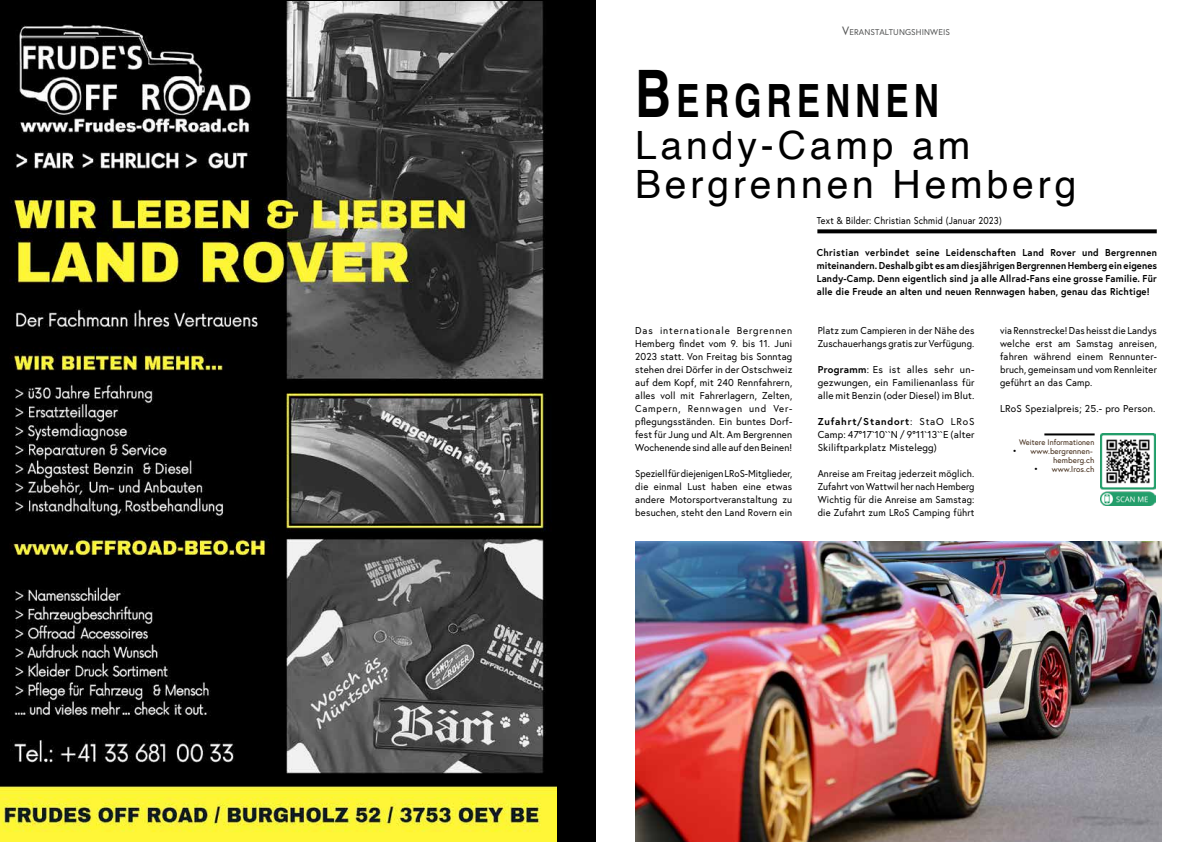
<style>
.page{position:relative;width:1191px;height:842px;background:#fff}
.page>*{position:absolute;margin:0;border:0;box-sizing:border-box;transform-origin:0 0}
.t1{font:700 45.9px "Helvetica";letter-spacing:.145em;color:#000;scale:.76 1}
.t2{font:39px/39px "Helvetica";letter-spacing:.1em;color:#000}
.t3{font:10px/13px "Europa";letter-spacing:.02em;color:#000;text-align:justify}
.t4{font:10px/13px "Europa";letter-spacing:.02em;color:#000;text-align:justify;scale:.95 1}
.t5{font:700 10px/13px "Europa";letter-spacing:.02em;color:#000;text-align:justify;scale:.95 1}
.t6{font:10px/13px "Europa";letter-spacing:.02em;color:#000;text-align:justify;scale:.96 1}
.t7{font:10px "Europa";letter-spacing:.02em;color:#000;scale:.9 1}
.t8{font:8.4px "Europa";letter-spacing:.015em;color:#535454}
.t9{font:8px/9px "Europa";letter-spacing:.01em;color:#3f2815;text-align:right}
.t10{font:8px "Europa";letter-spacing:.01em;color:#3f2815;scale:.95 1}
.s1{font-size:12px}
.s2{font-size:65.5px}
.s3{font-weight:700}
.s4{font-size:9px;color:#000}
</style>
<div class="page">
<div style="left:0;top:0;width:595px;height:842px;background:#000"></div>
<img style="left:0;top:2px;width:557px;height:840px">
<svg style="left:817px;top:229px;width:339px;height:4px"></svg>
<img style="left:1100px;top:434px;width:56px;height:72px">
<hr style="left:1044px;top:433px;width:50px;height:2px;background:#000">
<img style="left:635px;top:541px;width:526px;height:301px">
<p class="t8" style="left:842px;top:27px;width:109px"><span class="s1">V</span>ERANSTALTUNGSHI NWEI S</p>
<h1 class="t1" style="left:635px;top:72px;width:401px"><span class="s2">B</span>ERGRENNEN</h1>
<h2 class="t2" style="left:635px;top:126px;width:443px">Landy-Camp am<br>Bergrennen Hemberg</h2>
<p class="t7" style="left:816px;top:214px;width:207px">Text &amp; Bilder: Christian Schmid (Januar 2023)</p>
<p class="t3" style="left:635px;top:323px;width:159px">Das internationale Bergrennen Hemberg findet vom 9. bis 11. Juni 2023 statt. Von Freitag bis Sonntag stehen drei Dörfer in der Ostschweiz auf dem Kopf, mit 240 Rennfahrern, alles voll mit Fahrerlagern, Zelten, Campern, Rennwagen und Ver&shy;pflegungsständen. Ein buntes Dorf&shy;fest für Jung und Alt. Am Bergrennen Wochenende sind alle auf den Beinen!</p>
<p class="t6" style="left:635px;top:466px;width:165px">Speziell für diejenigen LRoS-Mitglieder, die einmal Lust haben eine etwas andere Motorsportveranstaltung zu besuchen, steht den Land Rovern ein</p>
<p class="t5" style="left:816px;top:245px;width:360px">Christian verbindet seine Leidenschaften Land Rover und Bergrennen miteinandern. Deshalb gibt es am diesjährigen Bergrennen Hemberg ein eigenes Landy-Camp. Denn eigentlich sind ja alle Allrad-Fans eine grosse Familie. Für alle die Freude an alten und neuen Rennwagen haben, genau das Richtige!</p>
<p class="t6" style="left:817px;top:323px;width:165px">Platz zum Campieren in der Nähe des<br>Zuschauerhangs gratis zur Verfügung.</p>
<p class="t3" style="left:817px;top:362px;width:158px"><span class="s3">Programm</span>: Es ist alles sehr un&shy;gezwungen, ein Familienanlass für alle mit Benzin (oder Diesel) im Blut.</p>
<p class="t3" style="left:817px;top:414px;width:158px"><span class="s3">Zufahrt/Standort</span>: StaO LRoS Camp: 47°17`10``N / 9°11`13``E (alter Skiliftparkplatz Mistelegg)</p>
<p class="t4" style="left:817px;top:466px;width:167px">Anreise am Freitag jederzeit möglich.<br>Zufahrt von Wattwil her nach Hemberg Wichtig für die Anreise am Samstag: die Zufahrt zum LRoS Camping führt</p>
<p class="t4" style="left:1000px;top:323px;width:167px">via Rennstrecke! Das heisst die Landys welche erst am Samstag anreisen, fahren während einem Rennunter&shy;bruch, gemeinsam und vom Rennleiter geführt an das Camp.</p>
<p class="t3" style="left:1000px;top:401px;width:157px">LRoS Spezialpreis; 25.- pro Person.</p>
<p class="t10" style="left:1019px;top:437px;width:81px">Weitere Informationen</p>
<p class="t9" style="left:1012px;top:446px;width:83px"><span class="s4">•</span> www.bergrennen&shy;hemberg.ch</p>
<p class="t9" style="left:1033px;top:464px;width:62px"><span class="s4">•</span> www.lros.ch</p>
</div>
